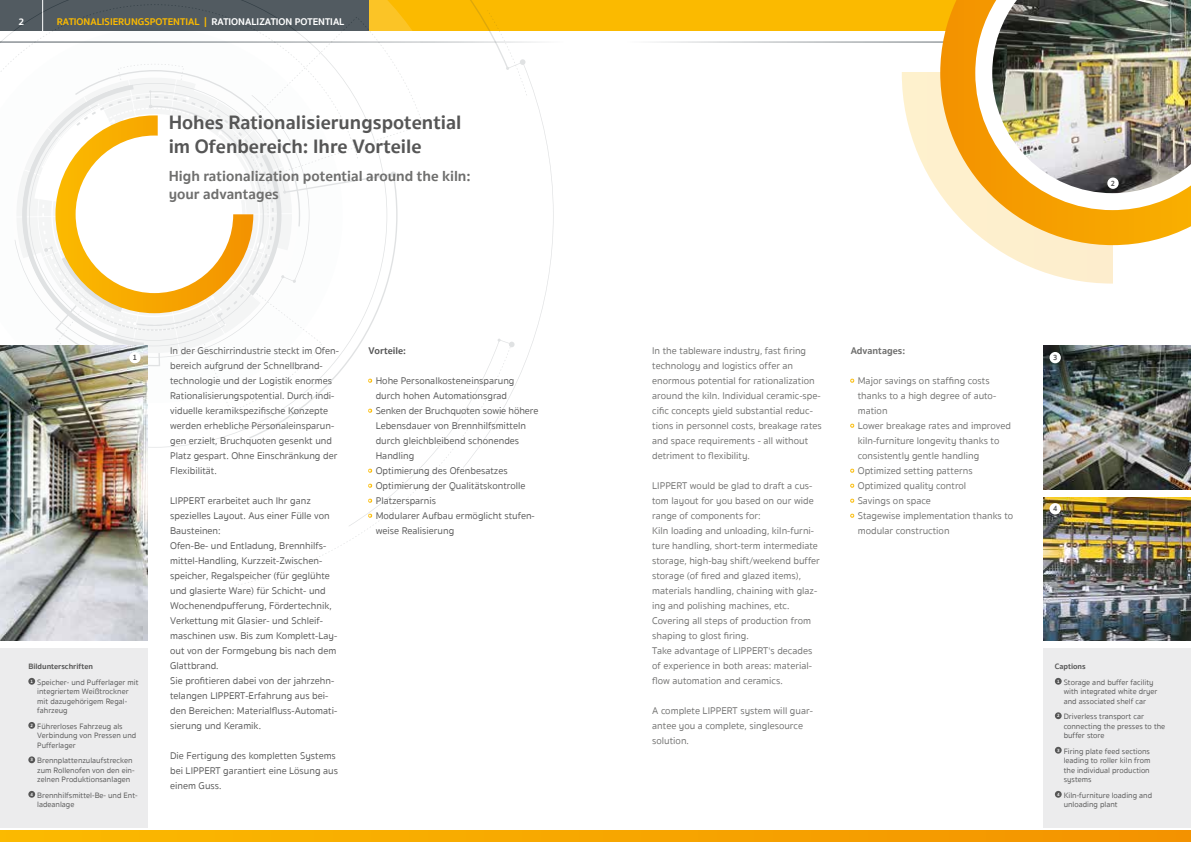
<style>
.page{position:relative;width:1191px;height:842px;background:#fff}
.page>*{position:absolute;margin:0;border:0;box-sizing:border-box;transform-origin:0 0}
.t1{font:700 20px/24px "Sukhumvit Set";color:#565656}
.t2{font:700 15px/18px "Sukhumvit Set";color:#6f6f6e}
.t3{font:10px/15px "Sukhumvit Set Text";color:#565656}
.t4{font:10px/15px "Sukhumvit Set Text";color:#6f6f6e}
.t5{font:700 10px "Sukhumvit Set";color:#fbba00}
.t6{font:700 10px "Sukhumvit Set";color:#6f6f6e}
.t7{font:700 10px "Sukhumvit Set";color:#565656}
.t8{font:700 10px "Sukhumvit Set";color:#fff}
.t9{font:8px/9.6px "Sukhumvit Set Text";color:#565656}
.t10{font:700 8px "Sukhumvit Set";color:#565656}
.t11{font:700 8px "Sukhumvit Set";color:#565656;scale:.9 1}
.s1{color:#fff}
</style>
<div class="page">
<div style="left:0;top:0;width:1191px;height:31px;background:#fbba00"></div>
<hr style="left:627px;top:42px;width:564px;height:1px;background:#343f46">
<hr style="left:0;top:42px;width:564px;height:1px;background:#343f46">
<svg style="left:0;top:831px;width:1191px;height:11px"></svg>
<svg style="left:850px;top:378px;width:5px;height:5px"></svg>
<svg style="left:850px;top:423px;width:5px;height:5px"></svg>
<svg style="left:850px;top:468px;width:5px;height:5px"></svg>
<svg style="left:850px;top:483px;width:5px;height:5px"></svg>
<svg style="left:850px;top:498px;width:5px;height:5px"></svg>
<svg style="left:850px;top:513px;width:5px;height:5px"></svg>
<div style="left:0;top:649px;width:147px;height:179px;background:#ececed"></div>
<div style="left:1043px;top:649px;width:148px;height:179px;background:#ececed"></div>
<div style="left:28px;top:678px;width:7px;height:7px;background:#565656;border-radius:50%"></div>
<div style="left:28px;top:722px;width:7px;height:7px;background:#565656;border-radius:50%"></div>
<div style="left:28px;top:756px;width:7px;height:7px;background:#565656;border-radius:50%"></div>
<div style="left:28px;top:791px;width:7px;height:7px;background:#565656;border-radius:50%"></div>
<div style="left:1054px;top:678px;width:7px;height:7px;background:#565656;border-radius:50%"></div>
<div style="left:1054px;top:712px;width:7px;height:7px;background:#565656;border-radius:50%"></div>
<div style="left:1054px;top:747px;width:7px;height:7px;background:#565656;border-radius:50%"></div>
<div style="left:1054px;top:791px;width:7px;height:7px;background:#565656;border-radius:50%"></div>
<svg style="left:9px;top:0;width:544px;height:526px"></svg>
<img style="left:0;top:346px;width:147px;height:295px">
<div style="left:129px;top:352px;width:12px;height:11px;background:#fff;border-radius:50%"></div>
<img style="left:1043px;top:346px;width:148px;height:143px">
<img style="left:1043px;top:497px;width:148px;height:144px">
<div style="left:1049px;top:352px;width:11px;height:11px;background:#fff;border-radius:50%"></div>
<div style="left:1049px;top:503px;width:11px;height:11px;background:#fff;border-radius:50%"></div>
<svg style="left:902px;top:73px;width:210px;height:211px"></svg>
<img style="left:940px;top:0;width:251px;height:245px">
<div style="left:1107px;top:178px;width:11px;height:11px;background:#fff;border-radius:50%"></div>
<p class="t8" style="left:18px;top:14px;width:7px">2</p>
<p class="t5" style="left:57px;top:14px;width:289px">RATIONALISIERUNGSPOTENTIAL | <span class="s1">RATIONALIZATION POTENTIAL</span></p>
<h1 class="t1" style="left:169px;top:111px;width:294px">Hohes Rationalisierungspotential im Ofenbereich: Ihre Vorteile</h1>
<h2 class="t2" style="left:169px;top:167px;width:303px">High rationalization potential around the kiln: your advantages</h2>
<p class="t11" style="left:1110px;top:177px;width:6px">2</p>
<p class="t3" style="left:170px;top:344px;width:170px">In der Geschirrindustrie steckt im Ofen&shy;bereich aufgrund der Schnellbrand&shy;technologie und der Logistik enormes Rationalisierungspotential. Durch indi&shy;viduelle keramikspezifische Konzepte werden erhebliche Personaleinsparun&shy;gen erzielt, Bruchquoten gesenkt und Platz gespart. Ohne Einschränkung der Flexibilität.</p>
<p class="t3" style="left:170px;top:494px;width:169px">LIPPERT erarbeitet auch Ihr ganz spezielles Layout. Aus einer Fülle von Bausteinen:<br>Ofen-Be- und Entladung, Brennhilfs&shy;mittel-Handling, Kurzzeit-Zwischen&shy;speicher, Regalspeicher (für geglühte und glasierte Ware) für Schicht- und Wochenendpufferung, Fördertechnik, Verkettung mit Glasier- und Schleif&shy;maschinen usw. Bis zum Komplett-Lay&shy;out von der Formgebung bis nach dem Glattbrand.<br>Sie profitieren dabei von der jahrzehn&shy;telangen LIPPERT-Erfahrung aus bei&shy;den Bereichen: Materialfluss-Automati&shy;sierung und Keramik.</p>
<p class="t3" style="left:170px;top:749px;width:169px">Die Fertigung des kompletten Systems bei LIPPERT garantiert eine Lösung aus einem Guss.</p>
<p class="t4" style="left:652px;top:344px;width:171px">In the tableware industry, fast firing technology and logistics offer an enormous potential for rationalization around the kiln. Individual ceramic-spe&shy;cific concepts yield substantial reduc&shy;tions in personnel costs, breakage rates and space requirements - all without detriment to flexibility.</p>
<p class="t4" style="left:652px;top:479px;width:169px">LIPPERT would be glad to draft a cus&shy;tom layout for you based on our wide range of components for:<br>Kiln loading and unloading, kiln-furni&shy;ture handling, short-term intermediate storage, high-bay shift/weekend buffer storage (of fired and glazed items), materials handling, chaining with glaz&shy;ing and polishing machines, etc.<br>Covering all steps of production from shaping to glost firing.<br>Take advantage of LIPPERT‘s decades of experience in both areas: material&shy;flow automation and ceramics.</p>
<p class="t4" style="left:652px;top:704px;width:162px">A complete LIPPERT system will guar&shy;antee you a complete, singlesource solution.</p>
<p class="t7" style="left:369px;top:343px;width:39px">Vorteile:</p>
<p class="t3" style="left:369px;top:374px;width:147px;text-align:center"><span class="s1">•</span> Hohe Personalkosteneinsparung durch hohen Automationsgrad</p>
<p class="t3" style="left:376px;top:404px;width:164px;text-indent:-7px"><span class="s1">•</span> Senken der Bruchquoten sowie höhere<br>Lebensdauer von Brennhilfsmitteln durch gleichbleibend schonendes<br>Handling</p>
<p class="t3" style="left:369px;top:464px;width:140px"><span class="s1">•</span> Optimierung des Ofenbesatzes</p>
<p class="t3" style="left:369px;top:479px;width:158px"><span class="s1">•</span> Optimierung der Qualitätskontrolle</p>
<p class="t3" style="left:369px;top:494px;width:69px"><span class="s1">•</span> Platzersparnis</p>
<p class="t3" style="left:376px;top:509px;width:160px;text-indent:-7px"><span class="s1">•</span> Modularer Aufbau ermöglicht stufen&shy;weise Realisierung</p>
<p class="t6" style="left:850px;top:343px;width:56px">Advantages:</p>
<p class="t4" style="left:857px;top:374px;width:139px;text-indent:-7px"><span class="s1">•</span> Major savings on staffing costs thanks to a high degree of auto&shy;mation</p>
<p class="t4" style="left:857px;top:419px;width:155px;text-indent:-7px"><span class="s1">•</span> Lower breakage rates and improved kiln-furniture longevity thanks to consistently gentle handling</p>
<p class="t4" style="left:850px;top:464px;width:123px"><span class="s1">•</span> Optimized setting patterns</p>
<p class="t4" style="left:850px;top:479px;width:117px"><span class="s1">•</span> Optimized quality control</p>
<p class="t4" style="left:850px;top:494px;width:82px"><span class="s1">•</span> Savings on space</p>
<p class="t4" style="left:857px;top:509px;width:157px;text-indent:-7px"><span class="s1">•</span> Stagewise implementation thanks to modular construction</p>
<p class="t11" style="left:133px;top:351px;width:6px">1</p>
<p class="t11" style="left:1053px;top:351px;width:6px">3</p>
<p class="t11" style="left:1053px;top:502px;width:6px">4</p>
<p class="t10" style="left:1054px;top:661px;width:32px">Captions</p>
<p class="t9" style="left:1063px;top:677px;width:95px;text-indent:-7px"><sup>1</sup> Storage and buffer facility with integrated white dryer and associated shelf car</p>
<p class="t9" style="left:1063px;top:712px;width:103px;text-indent:-7px"><sup>2</sup> Driverless transport car connecting the presses to the buffer store</p>
<p class="t9" style="left:1063px;top:746px;width:88px;text-align:justify;text-indent:-7px"><sup>3</sup> Firing plate feed sections leading to roller kiln from the individual production systems</p>
<p class="t9" style="left:1063px;top:790px;width:90px;text-indent:-7px"><sup>4</sup> Kiln-furniture loading and unloading plant</p>
<p class="t10" style="left:28px;top:661px;width:66px">Bildunterschriften</p>
<p class="t9" style="left:37px;top:677px;width:103px;text-indent:-7px"><sup>1</sup> Speicher- und Pufferlager mit integriertem Weißtrockner mit dazugehörigem Regal&shy;fahrzeug</p>
<p class="t9" style="left:37px;top:721px;width:101px;text-indent:-7px"><sup>2</sup> Führerloses Fahrzeug als<br>Verbindung von Pressen und<br>Pufferlager</p>
<p class="t9" style="left:37px;top:756px;width:99px;text-indent:-7px"><sup>3</sup> Brennplattenzulaufstrecken zum Rollenofen von den ein&shy;zelnen Produktionsanlagen</p>
<p class="t9" style="left:37px;top:790px;width:102px;text-indent:-7px"><sup>4</sup> Brennhilfsmittel-Be- und Ent&shy;ladeanlage</p>
</div>
